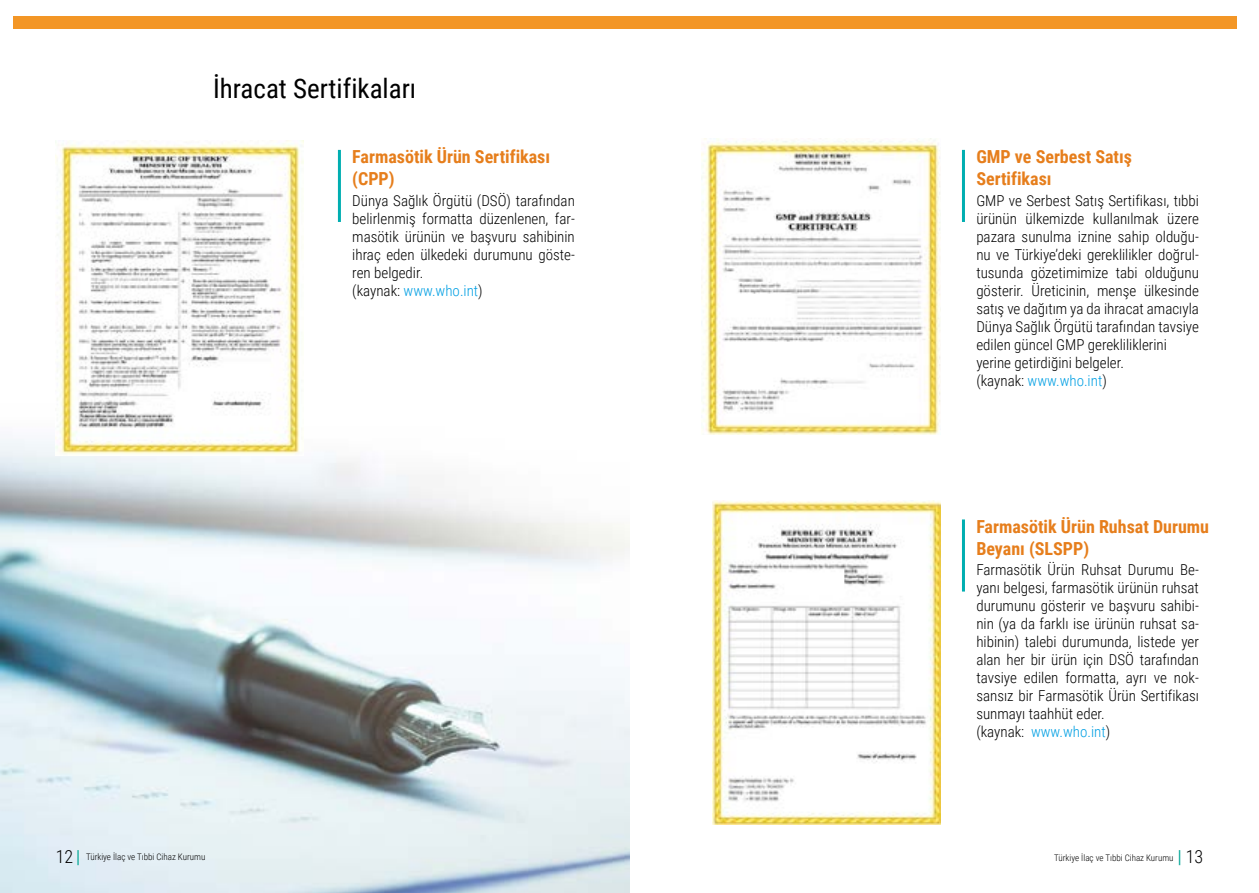
<style>
.page{position:relative;width:1259px;height:893px;background:#fff}
.page>*{position:absolute;margin:0;border:0;box-sizing:border-box;transform-origin:0 0}
.t1{font:27px "Roboto Condensed";color:#000}
.t2{font:700 18px/21.6px "Roboto Condensed";color:#e67e1c}
.t3{font:300 18px "Roboto Condensed";color:#000}
.t4{font:300 15px/18px "Roboto Condensed";color:#000}
.t5{font:300 9px "Roboto Condensed";color:#000}
.s1{color:#009fe3}
.s2{font-size:18px}
</style>
<div class="page">
<svg style="left:1178px;top:850px;width:2px;height:15px"></svg>
<div style="left:14px;top:16px;width:1223px;height:13px;background:#f39626"></div>
<img style="left:0;top:437px;width:629px;height:456px">
<img style="left:56px;top:141px;width:247px;height:315px">
<hr style="left:338px;top:150px;width:3px;height:72px;background:#00aeb1">
<hr style="left:962px;top:150px;width:3px;height:72px;background:#00aeb1">
<hr style="left:962px;top:519px;width:3px;height:73px;background:#00aeb1">
<img style="left:702px;top:139px;width:238px;height:296px">
<img style="left:712px;top:500px;width:228px;height:324px">
<svg style="left:77px;top:850px;width:2px;height:15px"></svg>
<h1 class="t1" style="left:213px;top:70px;width:205px">İhracat Sertifikaları</h1>
<p class="t2" style="left:352px;top:146px;width:199px">Farmasötik Ürün Sertifikası (CPP)</p>
<p class="t2" style="left:976px;top:146px;width:157px">GMP ve Serbest Satış<br>Sertifikası</p>
<p class="t4" style="left:352px;top:191px;width:224px">Dünya Sağlık Örgütü (DSÖ) tarafından belirlenmiş formatta düzenlenen, far&shy;masötik ürünün ve başvuru sahibinin ihraç eden ülkedeki durumunu göste&shy;ren belgedir.<br>(kaynak: <span class="s1">www.who.int</span>)</p>
<p class="t4" style="left:976px;top:191px;width:224px">GMP ve Serbest Satış Sertifikası, tıbbi ürünün ülkemizde kullanılmak üzere pazara sunulma iznine sahip olduğu&shy;nu ve Türkiye’deki gereklilikler doğrul&shy;tusunda gözetimimize tabi olduğunu gösterir. Üreticinin, menşe ülkesinde satış ve dağıtım ya da ihracat amacıyla Dünya Sağlık Örgütü tarafından tavsiye edilen güncel GMP gerekliliklerini yerine getirdiğini belgeler.<br>(kaynak: <span class="s1">www.who.int</span>)</p>
<p class="t2" style="left:976px;top:515px;width:234px">Farmasötik Ürün Ruhsat Durumu<br>Beyanı (SLSPP)</p>
<p class="t4" style="left:976px;top:560px;width:224px">Farmasötik Ürün Ruhsat Durumu Be&shy;yanı belgesi, farmasötik ürünün ruhsat durumunu gösterir ve başvuru sahibi&shy;nin (ya da farklı ise ürünün ruhsat sa&shy;hibinin) talebi durumunda, listede yer alan her bir ürün için DSÖ tarafından tavsiye edilen formatta, ayrı ve nok&shy;sansız bir Farmasötik Ürün Sertifikası sunmayı taahhüt eder.<br>(kaynak: <span class="s1">www.who.int</span>)</p>
<p class="t5" style="left:56px;top:851px;width:151px"><span class="s2">12</span> Türkiye İlaç ve Tıbbi Cihaz Kurumu</p>
<p class="t3" style="left:64px;top:843px;width:10px">4</p>
<p class="t5" style="left:1054px;top:851px;width:150px">Türkiye İlaç ve Tıbbi Cihaz Kurumu <span class="s2">13</span></p>
</div>
